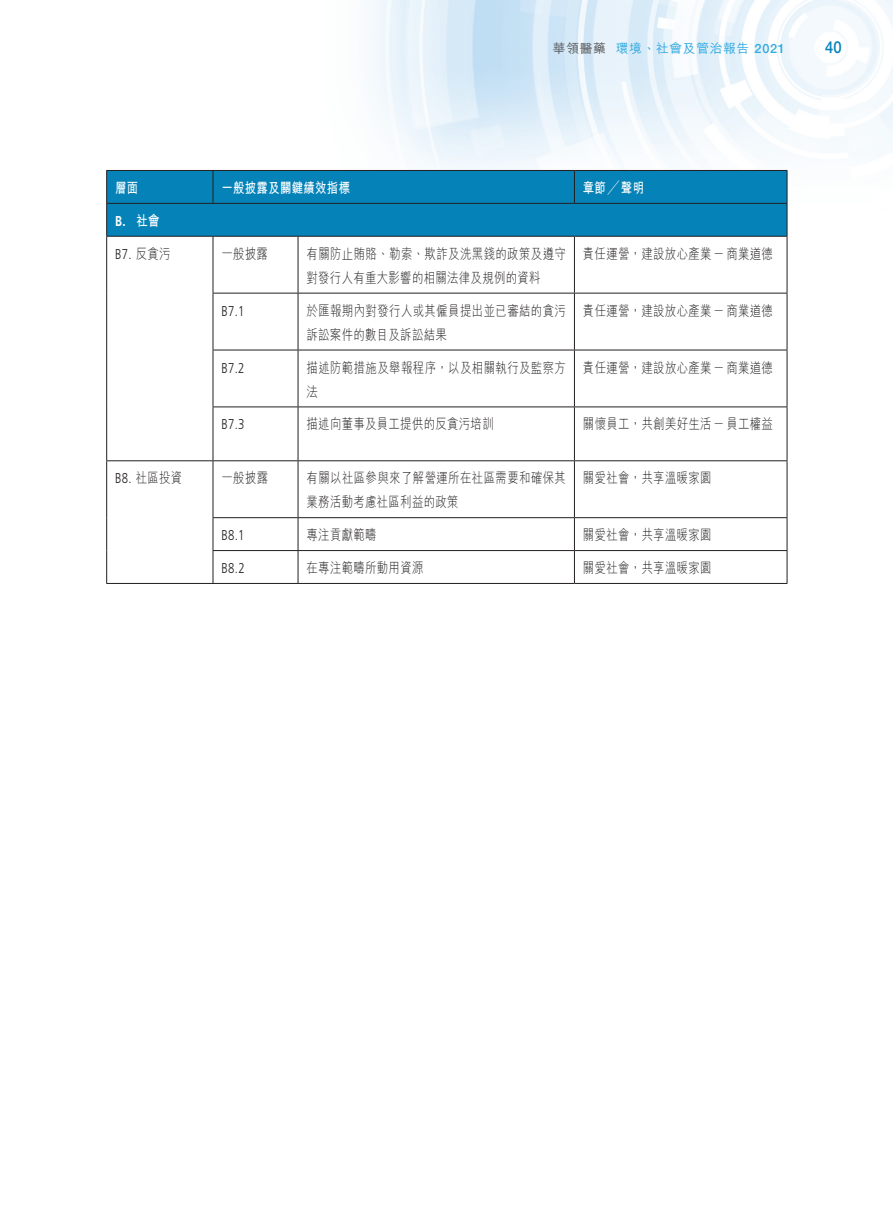
<style>
.page{position:relative;width:893px;height:1212px;background:#fff}
.page>*{position:absolute;margin:0;border:0;box-sizing:border-box;transform-origin:0 0}
.t1{font:500 16.5px "Helvetica Neue LT Std";color:#0583b8;scale:.9 1}
.t2{font:300 14.25px "M Hei HK";letter-spacing:.03em;color:#231f20;scale:.8 1}
.t3{font:300 14.25px "Frutiger LT Std";letter-spacing:.03em;color:#231f20;scale:.8 1}
.t4{font:700 14.25px "M Hei HK";letter-spacing:.03em;color:#fff;scale:.8 1}
.t5{font:700 14.25px "Frutiger LT Std";color:#fff;scale:.8 1}
.t6{font:500 12.75px "M Hei HK";letter-spacing:.055em;color:#30aae1}
.t7{font:500 12.75px "M Hei HK";color:#57585a}
.s1{font-family:"Helvetica Neue LT Std"}
.s2{font-family:"M Hei HK"}
.s3{font-family:"Frutiger LT Std"}
</style>
<div class="page">
<img style="left:107px;top:0;width:786px;height:584px">
<div style="left:107px;top:171px;width:680px;height:65px;background:#0583b8"></div>
<hr style="left:106px;top:170px;width:107px;height:1px;background:#231f20">
<hr style="left:106px;top:171px;width:1px;height:32px;background:#231f20">
<hr style="left:213px;top:170px;width:85px;height:1px;background:#231f20">
<hr style="left:213px;top:171px;width:1px;height:32px;background:#231f20">
<hr style="left:298px;top:170px;width:276px;height:1px;background:#231f20">
<hr style="left:574px;top:170px;width:213px;height:1px;background:#231f20">
<hr style="left:574px;top:171px;width:1px;height:32px;background:#231f20">
<hr style="left:787px;top:171px;width:1px;height:32px;background:#231f20">
<hr style="left:106px;top:203px;width:107px;height:1px;background:#231f20">
<hr style="left:106px;top:204px;width:1px;height:32px;background:#231f20">
<hr style="left:213px;top:203px;width:85px;height:1px;background:#231f20">
<hr style="left:298px;top:203px;width:276px;height:1px;background:#231f20">
<hr style="left:574px;top:203px;width:213px;height:1px;background:#231f20">
<hr style="left:787px;top:204px;width:1px;height:32px;background:#231f20">
<hr style="left:106px;top:236px;width:107px;height:1px;background:#231f20">
<hr style="left:106px;top:237px;width:1px;height:56px;background:#231f20">
<hr style="left:213px;top:236px;width:85px;height:1px;background:#231f20">
<hr style="left:213px;top:237px;width:1px;height:56px;background:#231f20">
<hr style="left:298px;top:236px;width:276px;height:1px;background:#231f20">
<hr style="left:298px;top:237px;width:1px;height:56px;background:#231f20">
<hr style="left:574px;top:236px;width:213px;height:1px;background:#231f20">
<hr style="left:574px;top:237px;width:1px;height:56px;background:#231f20">
<hr style="left:787px;top:237px;width:1px;height:56px;background:#231f20">
<hr style="left:106px;top:293px;width:1px;height:57px;background:#231f20">
<hr style="left:213px;top:293px;width:85px;height:1px;background:#231f20">
<hr style="left:213px;top:293px;width:1px;height:57px;background:#231f20">
<hr style="left:298px;top:293px;width:276px;height:1px;background:#231f20">
<hr style="left:298px;top:293px;width:1px;height:57px;background:#231f20">
<hr style="left:574px;top:293px;width:213px;height:1px;background:#231f20">
<hr style="left:574px;top:293px;width:1px;height:57px;background:#231f20">
<hr style="left:787px;top:293px;width:1px;height:57px;background:#231f20">
<hr style="left:106px;top:350px;width:1px;height:57px;background:#231f20">
<hr style="left:213px;top:350px;width:85px;height:1px;background:#231f20">
<hr style="left:213px;top:350px;width:1px;height:56px;background:#231f20">
<hr style="left:298px;top:350px;width:276px;height:1px;background:#231f20">
<hr style="left:298px;top:350px;width:1px;height:56px;background:#231f20">
<hr style="left:574px;top:350px;width:213px;height:1px;background:#231f20">
<hr style="left:574px;top:350px;width:1px;height:56px;background:#231f20">
<hr style="left:787px;top:350px;width:1px;height:56px;background:#231f20">
<hr style="left:106px;top:407px;width:1px;height:53px;background:#231f20">
<hr style="left:213px;top:406px;width:85px;height:1px;background:#231f20">
<hr style="left:213px;top:407px;width:1px;height:53px;background:#231f20">
<hr style="left:298px;top:406px;width:276px;height:1px;background:#231f20">
<hr style="left:298px;top:407px;width:1px;height:53px;background:#231f20">
<hr style="left:574px;top:406px;width:213px;height:1px;background:#231f20">
<hr style="left:574px;top:407px;width:1px;height:53px;background:#231f20">
<hr style="left:787px;top:407px;width:1px;height:53px;background:#231f20">
<hr style="left:106px;top:460px;width:107px;height:1px;background:#231f20">
<hr style="left:106px;top:461px;width:1px;height:57px;background:#231f20">
<hr style="left:213px;top:460px;width:85px;height:1px;background:#231f20">
<hr style="left:213px;top:461px;width:1px;height:56px;background:#231f20">
<hr style="left:298px;top:460px;width:276px;height:1px;background:#231f20">
<hr style="left:298px;top:461px;width:1px;height:56px;background:#231f20">
<hr style="left:574px;top:460px;width:213px;height:1px;background:#231f20">
<hr style="left:574px;top:461px;width:1px;height:56px;background:#231f20">
<hr style="left:787px;top:461px;width:1px;height:56px;background:#231f20">
<hr style="left:106px;top:518px;width:1px;height:32px;background:#231f20">
<hr style="left:213px;top:517px;width:85px;height:1px;background:#231f20">
<hr style="left:213px;top:518px;width:1px;height:32px;background:#231f20">
<hr style="left:298px;top:517px;width:276px;height:1px;background:#231f20">
<hr style="left:298px;top:518px;width:1px;height:32px;background:#231f20">
<hr style="left:574px;top:517px;width:213px;height:1px;background:#231f20">
<hr style="left:574px;top:518px;width:1px;height:32px;background:#231f20">
<hr style="left:787px;top:518px;width:1px;height:32px;background:#231f20">
<hr style="left:106px;top:550px;width:1px;height:33px;background:#231f20">
<hr style="left:213px;top:550px;width:85px;height:1px;background:#231f20">
<hr style="left:213px;top:551px;width:1px;height:32px;background:#231f20">
<hr style="left:298px;top:550px;width:276px;height:1px;background:#231f20">
<hr style="left:298px;top:551px;width:1px;height:32px;background:#231f20">
<hr style="left:574px;top:550px;width:213px;height:1px;background:#231f20">
<hr style="left:574px;top:551px;width:1px;height:32px;background:#231f20">
<hr style="left:787px;top:551px;width:1px;height:32px;background:#231f20">
<hr style="left:106px;top:583px;width:107px;height:1px;background:#231f20">
<hr style="left:213px;top:583px;width:85px;height:1px;background:#231f20">
<hr style="left:298px;top:583px;width:276px;height:1px;background:#231f20">
<hr style="left:574px;top:583px;width:213px;height:1px;background:#231f20">
<p class="t7" style="left:553px;top:39px;width:55px">華領醫藥</p>
<p class="t6" style="left:616px;top:39px;width:171px">環境、社會及管治報告 <span class="s1">2021</span></p>
<p class="t1" style="left:825px;top:37px;width:20px">40</p>
<p class="t4" style="left:115px;top:177px;width:30px">層面</p>
<p class="t4" style="left:136px;top:210px;width:30px">社會</p>
<p class="t5" style="left:115px;top:213px;width:15px">.B</p>
<p class="t4" style="left:221px;top:177px;width:162px">一般披露及關鍵績效指標</p>
<p class="t4" style="left:583px;top:177px;width:78px">章節╱聲明</p>
<p class="t3" style="left:115px;top:246px;width:71px">B7. <span class="s2">反貪污</span></p>
<p class="t2" style="left:221px;top:246px;width:60px">一般披露</p>
<p class="t2" style="left:307px;top:246px;width:326px">有關防止賄賂、勒索、欺詐及洗黑錢的政策及遵守</p>
<p class="t2" style="left:583px;top:246px;width:239px">責任運營，建設放心產業－商業道德</p>
<p class="t2" style="left:307px;top:270px;width:294px">對發行人有重大影響的相關法律及規例的資料</p>
<p class="t3" style="left:221px;top:303px;width:30px">B7.1</p>
<p class="t2" style="left:307px;top:303px;width:326px">於匯報期內對發行人或其僱員提出並已審結的貪污</p>
<p class="t2" style="left:583px;top:303px;width:239px">責任運營，建設放心產業－商業道德</p>
<p class="t2" style="left:307px;top:327px;width:177px">訴訟案件的數目及訴訟結果</p>
<p class="t3" style="left:221px;top:360px;width:30px">B7.2</p>
<p class="t2" style="left:307px;top:360px;width:326px">描述防範措施及舉報程序，以及相關執行及監察方</p>
<p class="t2" style="left:583px;top:360px;width:239px">責任運營，建設放心產業－商業道德</p>
<p class="t2" style="left:307px;top:384px;width:16px">法</p>
<p class="t3" style="left:221px;top:416px;width:30px">B7.3</p>
<p class="t2" style="left:307px;top:417px;width:235px">描述向董事及員工提供的反貪污培訓</p>
<p class="t2" style="left:583px;top:417px;width:239px">關懷員工，共創美好生活－員工權益</p>
<p class="t2" style="left:115px;top:471px;width:85px"><span class="s3">B8.</span> 社區投資</p>
<p class="t2" style="left:221px;top:471px;width:60px">一般披露</p>
<p class="t2" style="left:307px;top:471px;width:326px">有關以社區參與來了解營運所在社區需要和確保其</p>
<p class="t2" style="left:583px;top:471px;width:162px">關愛社會，共享溫暖家園</p>
<p class="t2" style="left:307px;top:495px;width:192px">業務活動考慮社區利益的政策</p>
<p class="t3" style="left:222px;top:527px;width:30px">B8.1</p>
<p class="t2" style="left:307px;top:528px;width:89px">專注貢獻範疇</p>
<p class="t2" style="left:583px;top:528px;width:162px">關愛社會，共享溫暖家園</p>
<p class="t3" style="left:222px;top:560px;width:30px">B8.2</p>
<p class="t2" style="left:307px;top:561px;width:148px">在專注範疇所動用資源</p>
<p class="t2" style="left:583px;top:561px;width:162px">關愛社會，共享溫暖家園</p>
</div>
